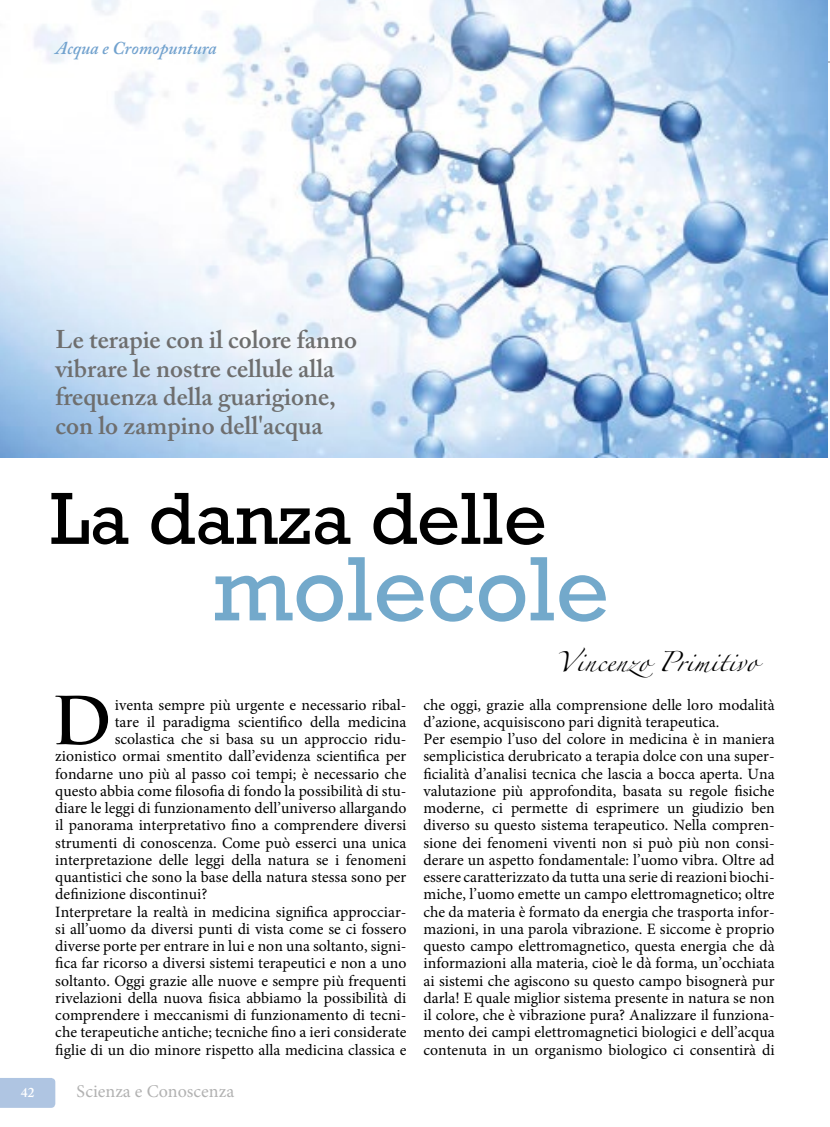
<style>
.page{position:relative;width:830px;height:1127px;background:#fff}
.page>*{position:absolute;margin:0;border:0;box-sizing:border-box;transform-origin:0 0}
.t1{font:93px "Rockwell";color:#73a9cb}
.t2{font:75px "Rockwell";color:#000}
.t3{font:700 64.35px "Trajan";color:#000}
.t4{font:600 25.5px/28.5px "Adobe Caslon Pro";color:#6e6e6e}
.t5{font:18px "Minion Pro";color:#b2b2b2}
.t6{font:italic 600 18px "Adobe Caslon Pro";color:#72a2ce}
.t7{font:18px "Zapfino";letter-spacing:.01em;color:#000}
.t8{font:15.75px/17.2px "Minion Pro";color:#000}
.t9{font:600 13.5px "Adobe Caslon Pro";color:#fff}
</style>
<div class="page">
<div style="left:0;top:1078px;width:55px;height:30px;background:#afc5e2"></div>
<hr style="left:0;top:61px;width:829px;height:2px;background:#b2b2b2">
<img style="left:0;top:0;width:826px;height:458px">
<p class="t6" style="left:55px;top:37px;width:163px">Acqua e Cromopuntura</p>
<h3 class="t4" style="left:55px;top:325px;width:303px">Le terapie con il colore fanno vibrare le nostre cellule alla frequenza della guarigione, con lo zampino dell'acqua</h3>
<h2 class="t2" style="left:50px;top:475px;width:498px">La danza delle</h2>
<h1 class="t1" style="left:212px;top:535px;width:398px">molecole</h1>
<h3 class="t3" style="left:51px;top:681px;width:62px">D</h3>
<p class="t8" style="left:115px;top:696px;width:293px">iventa sempre più urgente e necessario ribal-</p>
<p class="t8" style="left:115px;top:713px;width:293px">tare il paradigma scientifico della medicina</p>
<p class="t8" style="left:115px;top:730px;width:293px">scolastica che si basa su un approccio ridu-</p>
<p class="t8" style="left:55px;top:748px;width:352px">zionistico ormai smentito dall’evidenza scientifica per</p>
<p class="t8" style="left:55px;top:765px;width:352px">fondarne uno più al passo coi tempi; è necessario che</p>
<p class="t8" style="left:55px;top:782px;width:352px">questo abbia come filosofia di fondo la possibilità di stu-</p>
<p class="t8" style="left:55px;top:799px;width:352px">diare le leggi di funzionamento dell’universo allargando</p>
<p class="t8" style="left:55px;top:817px;width:352px">il panorama interpretativo fino a comprendere diversi</p>
<p class="t8" style="left:55px;top:834px;width:352px">strumenti di conoscenza. Come può esserci una unica</p>
<p class="t8" style="left:55px;top:851px;width:352px">interpretazione delle leggi della natura se i fenomeni</p>
<p class="t8" style="left:55px;top:868px;width:352px">quantistici che sono la base della natura stessa sono per</p>
<p class="t8" style="left:55px;top:886px;width:153px">definizione discontinui?</p>
<p class="t8" style="left:55px;top:903px;width:352px">Interpretare la realtà in medicina significa approcciar-</p>
<p class="t8" style="left:55px;top:920px;width:352px">si all’uomo da diversi punti di vista come se ci fossero</p>
<p class="t8" style="left:55px;top:937px;width:352px">diverse porte per entrare in lui e non una soltanto, signi-</p>
<p class="t8" style="left:55px;top:955px;width:352px">fica far ricorso a diversi sistemi terapeutici e non a uno</p>
<p class="t8" style="left:55px;top:972px;width:352px">soltanto. Oggi grazie alle nuove e sempre più frequenti</p>
<p class="t8" style="left:55px;top:989px;width:352px">rivelazioni della nuova fisica abbiamo la possibilità di</p>
<p class="t8" style="left:55px;top:1006px;width:352px">comprendere i meccanismi di funzionamento di tecni-</p>
<p class="t8" style="left:55px;top:1024px;width:352px">che terapeutiche antiche; tecniche fino a ieri considerate</p>
<p class="t8" style="left:55px;top:1041px;width:352px">figlie di un dio minore rispetto alla medicina classica e</p>
<p class="t9" style="left:21px;top:1085px;width:15px">42</p>
<p class="t5" style="left:77px;top:1079px;width:159px">Scienza e Conoscenza</p>
<p class="t7" style="left:556px;top:654px;width:202px">Vincenzo Primitivo</p>
<p class="t8" style="left:423px;top:696px;width:352px">che oggi, grazie alla comprensione delle loro modalità d’azione, acquisiscono pari dignità terapeutica.<br>Per esempio l’uso del colore in medicina è in maniera semplicistica derubricato a terapia dolce con una super&shy;ficialità d’analisi tecnica che lascia a bocca aperta. Una valutazione più approfondita, basata su regole fisiche moderne, ci permette di esprimere un giudizio ben diverso su questo sistema terapeutico. Nella compren&shy;sione dei fenomeni viventi non si può più non consi&shy;derare un aspetto fondamentale: l’uomo vibra. Oltre ad essere caratterizzato da tutta una serie di reazioni biochi&shy;miche, l’uomo emette un campo elettromagnetico; oltre che da materia è formato da energia che trasporta infor&shy;mazioni, in una parola vibrazione. E siccome è proprio questo campo elettromagnetico, questa energia che dà informazioni alla materia, cioè le dà forma, un’occhiata ai sistemi che agiscono su questo campo bisognerà pur darla! E quale miglior sistema presente in natura se non il colore, che è vibrazione pura? Analizzare il funziona&shy;mento dei campi elettromagnetici biologici e dell’acqua contenuta in un organismo biologico ci consentirà di</p>
</div>
